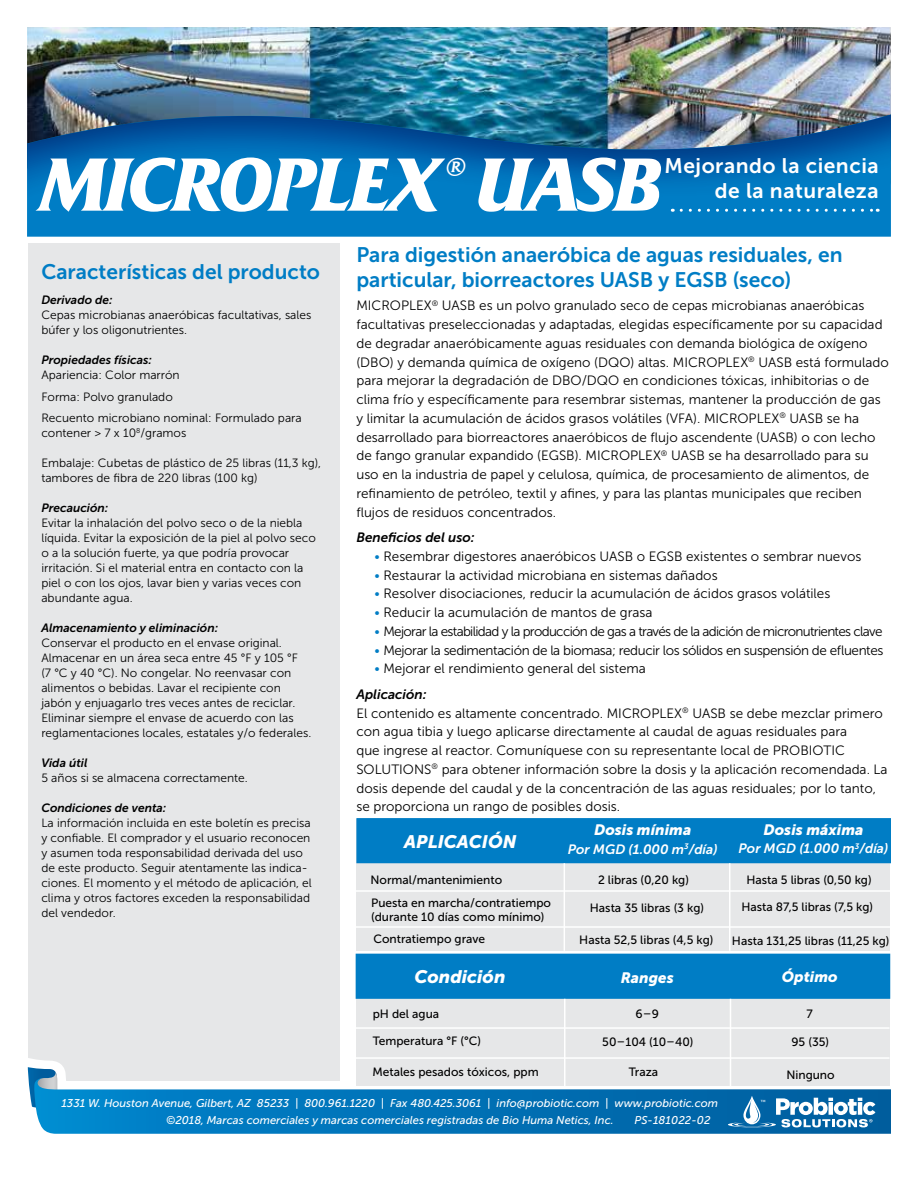
<style>
.page{position:relative;width:918px;height:1188px;background:#fff}
.page>*{position:absolute;margin:0;border:0;box-sizing:border-box;transform-origin:0 0}
.t1{font:italic 700 75px "Friz Quadrata Com";letter-spacing:-.04em;color:#fff}
.t2{font:21px/25.2px "Museo Sans 700";color:#007dc5}
.t3{font:21px/25.2px "Museo Sans 700";letter-spacing:.025em;color:#fff;text-align:right}
.t4{font:italic 18px "Museo Sans 900";color:#fff}
.t5{font:italic 15px "Museo Sans 900";color:#fff}
.t6{font:13.5px/18.8px "Museo Sans 300";color:#000}
.t7{font:13.5px "Museo Sans 300";letter-spacing:-.05em;color:#000}
.t8{font:13.5px "Museo Sans 300";letter-spacing:-.03em;color:#000}
.t9{font:italic 13.5px "Museo Sans 700";color:#fff}
.t10{font:italic 13.5px "Museo Sans 700";color:#000}
.t11{font:12px/15px "Museo Sans 300";color:#000}
.t12{font:12px/22.8px "Museo Sans 500";color:#000}
.t13{font:italic 12px "Museo Sans 700";color:#000}
.t14{font:italic 11.25px/16.5px "Museo Sans 500";color:#fff;text-align:center}
.s1{color:#007dc5}
</style>
<div class="page">
<div style="left:28px;top:244px;width:311px;height:837px;background:#e6e7e8"></div>
<img style="left:27px;top:27px;width:864px;height:83px">
<img style="left:27px;top:110px;width:864px;height:5px">
<svg style="left:27px;top:115px;width:864px;height:122px;background:#0b71b2"></svg>
<svg style="left:27px;top:1058px;width:39px;height:50px"></svg>
<svg style="left:34px;top:1078px;width:857px;height:56px;background:#2487c1"></svg>
<svg style="left:728px;top:1096px;width:147px;height:31px"></svg>
<svg style="left:681px;top:209px;width:197px;height:3px"></svg>
<div style="left:356px;top:819px;width:534px;height:132px;background:#e6e7e8"></div>
<div style="left:356px;top:818px;width:535px;height:45px;background:#007dc5;border:2px solid #007dc5"></div>
<hr style="left:350px;top:890px;width:543px;height:2px;background:#fff">
<hr style="left:349px;top:926px;width:543px;height:2px;background:#fff">
<hr style="left:564px;top:863px;width:1px;height:88px;background:#fff">
<hr style="left:729px;top:863px;width:1px;height:88px;background:#fff">
<div style="left:356px;top:954px;width:534px;height:132px;background:#e6e7e8"></div>
<div style="left:356px;top:954px;width:534px;height:45px;background:#007dc5;border:2px solid #007dc5"></div>
<hr style="left:347px;top:1027px;width:543px;height:2px;background:#fff">
<hr style="left:347px;top:1057px;width:543px;height:2px;background:#fff">
<hr style="left:564px;top:999px;width:2px;height:87px;background:#fff">
<hr style="left:730px;top:999px;width:1px;height:87px;background:#fff">
<h1 class="t1" style="left:37px;top:138px;width:626px">MICROPLEX <sup>®</sup> UASB</h1>
<h2 class="t3" style="left:664px;top:153px;width:216px">Mejorando la ciencia de la naturaleza</h2>
<h2 class="t2" style="left:41px;top:259px;width:280px">Características del producto</h2>
<p class="t13" style="left:41px;top:293px;width:73px">Derivado de:</p>
<p class="t11" style="left:41px;top:307px;width:272px">Cepas microbianas anaeróbicas facultativas, sales búfer y los oligonutrientes.</p>
<p class="t13" style="left:41px;top:353px;width:112px">Propiedades físicas:</p>
<p class="t11" style="left:41px;top:364px;width:262px;line-height:21.8px">Apariencia: Color marrón<br>Forma: Polvo granulado<br>Recuento microbiano nominal: Formulado para</p>
<p class="t11" style="left:41px;top:426px;width:146px">contener &gt; 7 x 10<sup>8</sup>/gramos</p>
<p class="t11" style="left:41px;top:456px;width:281px">Embalaje: Cubetas de plástico de 25 libras (11,3 kg), tambores de fibra de 220 libras (100 kg)</p>
<p class="t13" style="left:41px;top:502px;width:69px">Precaución:</p>
<p class="t11" style="left:41px;top:516px;width:276px">Evitar la inhalación del polvo seco o de la niebla líquida. Evitar la exposición de la piel al polvo seco o a la solución fuerte, ya que podría provocar irritación. Si el material entra en contacto con la piel o con los ojos, lavar bien y varias veces con abundante agua.</p>
<p class="t13" style="left:41px;top:622px;width:178px">Almacenamiento y eliminación:</p>
<p class="t11" style="left:41px;top:636px;width:271px">Conservar el producto en el envase original.<br>Almacenar en un área seca entre 45 °F y 105 °F<br>(7 °C y 40 °C). No congelar. No reenvasar con alimentos o bebidas. Lavar el recipiente con jabón y enjuagarlo tres veces antes de reciclar.<br>Eliminar siempre el envase de acuerdo con las reglamentaciones locales, estatales y/o federales.</p>
<p class="t13" style="left:41px;top:757px;width:48px">Vida útil</p>
<p class="t11" style="left:41px;top:771px;width:208px">5 años si se almacena correctamente.</p>
<p class="t13" style="left:41px;top:802px;width:126px">Condiciones de venta:</p>
<p class="t11" style="left:41px;top:816px;width:272px">La información incluida en este boletín es precisa y confiable. El comprador y el usuario reconocen y asumen toda responsabilidad derivada del uso de este producto. Seguir atentamente las indica&shy;ciones. El momento y el método de aplicación, el clima y otros factores exceden la responsabilidad del vendedor.</p>
<h2 class="t2" style="left:356px;top:242px;width:488px">Para digestión anaeróbica de aguas residuales, en particular, biorreactores UASB y EGSB (seco)</h2>
<p class="t6" style="left:356px;top:296px;width:534px">MICROPLEX<sup>®</sup> UASB es un polvo granulado seco de cepas microbianas anaeróbicas facultativas preseleccionadas y adaptadas, elegidas específicamente por su capacidad de degradar anaeróbicamente aguas residuales con demanda biológica de oxígeno (DBO) y demanda química de oxígeno (DQO) altas. MICROPLEX<sup>®</sup> UASB está formulado para mejorar la degradación de DBO/DQO en condiciones tóxicas, inhibitorias o de clima frío y específicamente para resembrar sistemas, mantener la producción de gas y limitar la acumulación de ácidos grasos volátiles (VFA). MICROPLEX<sup>®</sup> UASB se ha desarrollado para biorreactores anaeróbicos de flujo ascendente (UASB) o con lecho de fango granular expandido (EGSB). MICROPLEX<sup>®</sup> UASB se ha desarrollado para su uso en la industria de papel y celulosa, química, de procesamiento de alimentos, de refinamiento de petróleo, textil y afines, y para las plantas municipales que reciben flujos de residuos concentrados.</p>
<p class="t10" style="left:356px;top:530px;width:120px">Beneficios del uso:</p>
<p class="t6" style="left:374px;top:547px;width:488px"><span class="s1">•</span> Resembrar digestores anaeróbicos UASB o EGSB existentes o sembrar nuevos</p>
<p class="t6" style="left:374px;top:566px;width:345px"><span class="s1">•</span> Restaurar la actividad microbiana en sistemas dañados</p>
<p class="t6" style="left:374px;top:584px;width:458px"><span class="s1">•</span> Resolver disociaciones, reducir la acumulación de ácidos grasos volátiles</p>
<p class="t6" style="left:374px;top:603px;width:280px"><span class="s1">•</span> Reducir la acumulación de mantos de grasa</p>
<p class="t7" style="left:374px;top:624px;width:510px"><span class="s1">•</span> Mejorar la estabilidad y la producción de gas a través de la adición de micronutrientes clave</p>
<p class="t8" style="left:374px;top:643px;width:511px"><span class="s1">•</span> Mejorar la sedimentación de la biomasa; reducir los sólidos en suspensión de efluentes</p>
<p class="t6" style="left:374px;top:659px;width:273px"><span class="s1">•</span> Mejorar el rendimiento general del sistema</p>
<p class="t10" style="left:356px;top:687px;width:72px">Aplicación:</p>
<p class="t6" style="left:356px;top:704px;width:533px">El contenido es altamente concentrado. MICROPLEX<sup>®</sup> UASB se debe mezclar primero con agua tibia y luego aplicarse directamente al caudal de aguas residuales para<br>que ingrese al reactor. Comuníquese con su representante local de PROBIOTIC SOLUTIONS<sup>®</sup> para obtener información sobre la dosis y la aplicación recomendada. La dosis depende del caudal y de la concentración de las aguas residuales; por lo tanto, se proporciona un rango de posibles dosis.</p>
<h3 class="t4" style="left:404px;top:831px;width:114px">APLICACIÓN</h3>
<p class="t12" style="left:370px;top:869px;width:182px">Normal/mantenimiento<br>Puesta en marcha/contratiempo</p>
<p class="t12" style="left:371px;top:906px;width:175px">(durante 10 días como mínimo)</p>
<p class="t12" style="left:373px;top:928px;width:113px">Contratiempo grave</p>
<p class="t5" style="left:594px;top:821px;width:99px">Dosis mínima</p>
<p class="t9" style="left:568px;top:842px;width:151px">Por MGD (1.000 m<sup>3</sup>/día)</p>
<p class="t12" style="left:598px;top:869px;width:92px">2 libras (0,20 kg)</p>
<p class="t12" style="left:590px;top:896px;width:116px">Hasta 35 libras (3 kg)</p>
<p class="t12" style="left:579px;top:928px;width:136px">Hasta 52,5 libras (4,5 kg)</p>
<h3 class="t4" style="left:415px;top:967px;width:92px">Condición</h3>
<p class="t5" style="left:621px;top:969px;width:54px">Ranges</p>
<p class="t12" style="left:373px;top:1003px;width:68px">pH del agua</p>
<p class="t12" style="left:373px;top:1030px;width:110px">Temperatura °F (°C)</p>
<p class="t12" style="left:636px;top:1003px;width:25px">6–9</p>
<p class="t12" style="left:602px;top:1030px;width:93px">50–104 (10–40)</p>
<p class="t12" style="left:372px;top:1061px;width:168px">Metales pesados tóxicos, ppm</p>
<p class="t12" style="left:629px;top:1061px;width:31px">Traza</p>
<p class="t5" style="left:764px;top:821px;width:101px">Dosis máxima</p>
<p class="t9" style="left:739px;top:841px;width:151px">Por MGD (1.000 m<sup>3</sup>/día)</p>
<p class="t12" style="left:746px;top:868px;width:127px">Hasta 5 libras (0,50 kg)</p>
<p class="t12" style="left:741px;top:896px;width:133px">Hasta 87,5 libras (7,5 kg)</p>
<p class="t12" style="left:732px;top:929px;width:159px">Hasta 131,25 libras (11,25 kg)</p>
<p class="t5" style="left:782px;top:968px;width:57px">Óptimo</p>
<p class="t12" style="left:807px;top:1003px;width:8px">7</p>
<p class="t12" style="left:791px;top:1031px;width:39px">95 (35)</p>
<p class="t12" style="left:786px;top:1063px;width:50px">Ninguno</p>
<p class="t14" style="left:62px;top:1095px;width:658px">1331 W. Houston Avenue, Gilbert, AZ 85233 | 800.961.1220 | Fax 480.425.3061 | info@probiotic.com | www.probiotic.com ©2018, Marcas comerciales y marcas comerciales registradas de Bio Huma Netics, Inc.</p>
<p class="t14" style="left:635px;top:1112px;width:77px">PS-181022-02</p>
</div>
